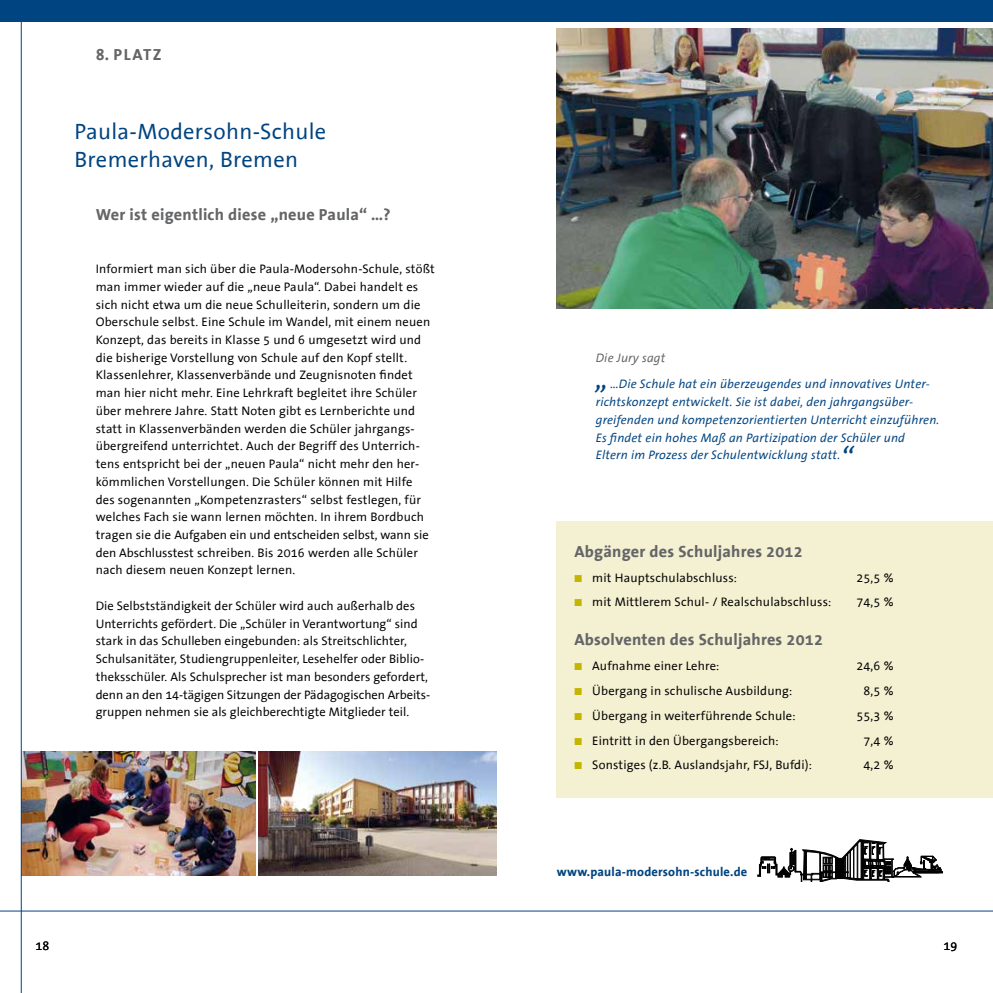
<style>
.page{position:relative;width:993px;height:993px;background:#fff}
.page>*{position:absolute;margin:0;border:0;box-sizing:border-box;transform-origin:0 0}
.t1{font:italic 30px "The Sans Correspondence";color:#004481}
.t2{font:22.5px/27.5px "The Sans Correspondence";letter-spacing:.015em;color:#004481}
.t3{font:700 16.25px "The Sans Correspondence";letter-spacing:.015em;color:#646567}
.t4{font:12.5px/17.8px "The Sans Correspondence";letter-spacing:.015em;color:#000}
.t5{font:italic 12.5px/17.8px "The Sans Correspondence";letter-spacing:.015em;color:#004481}
.t6{font:700 12.5px "The Sans Correspondence";letter-spacing:.015em;color:#004481}
.t7{font:italic 12.5px "The Sans Correspondence";letter-spacing:.015em;color:#646567}
.s1{color:#c3b600}
</style>
<div class="page">
<div style="left:556px;top:521px;width:436px;height:276px;background:#f4f0d2"></div>
<div style="left:0;top:0;width:992px;height:21px;background:#004481"></div>
<hr style="left:0;top:910px;width:992px;height:1px;background:#004481">
<svg style="left:757px;top:839px;width:186px;height:42px"></svg>
<img style="left:259px;top:751px;width:237px;height:124px">
<img style="left:22px;top:751px;width:233px;height:124px">
<img style="left:556px;top:28px;width:436px;height:280px">
<hr style="left:21px;top:0;width:1px;height:992px;background:#004481">
<h3 class="t3" style="left:96px;top:46px;width:67px">8. PLATZ</h3>
<h2 class="t2" style="left:74px;top:118px;width:253px">Paula-Modersohn-Schule<br>Bremerhaven, Bremen</h2>
<h3 class="t3" style="left:96px;top:205px;width:296px">Wer ist eigentlich diese „neue Paula“ …?</h3>
<p class="t4" style="left:96px;top:260px;width:340px">Informiert man sich über die Paula-Modersohn-Schule, stößt man immer wieder auf die „neue Paula“. Dabei handelt es sich nicht etwa um die neue Schulleiterin, sondern um die Oberschule selbst. Eine Schule im Wandel, mit einem neuen Konzept, das bereits in Klasse 5 und 6 umgesetzt wird und die bisherige Vorstellung von Schule auf den Kopf stellt.<br>Klassenlehrer, Klassenverbände und Zeugnisnoten findet man hier nicht mehr. Eine Lehrkraft begleitet ihre Schüler über mehrere Jahre. Statt Noten gibt es Lernberichte und statt in Klassenverbänden werden die Schüler jahrgangs&shy;übergreifend unterrichtet. Auch der Begriff des Unterrich&shy;tens entspricht bei der „neuen Paula“ nicht mehr den her&shy;kömmlichen Vorstellungen. Die Schüler können mit Hilfe<br>des sogenannten „Kompetenzrasters“ selbst festlegen, für welches Fach sie wann lernen möchten. In ihrem Bordbuch tragen sie die Aufgaben ein und entscheiden selbst, wann sie den Abschlusstest schreiben. Bis 2016 werden alle Schüler nach diesem neuen Konzept lernen.</p>
<p class="t4" style="left:96px;top:597px;width:336px">Die Selbstständigkeit der Schüler wird auch außerhalb des Unterrichts gefördert. Die „Schüler in Verantwortung“ sind stark in das Schulleben eingebunden: als Streitschlichter, Schulsanitäter, Studiengruppenleiter, Lesehelfer oder Biblio&shy;theksschüler. Als Schulsprecher ist man besonders gefordert, denn an den 14-tägigen Sitzungen der Pädagogischen Arbeits&shy;gruppen nehmen sie als gleichberechtigte Mitglieder teil.</p>
<p class="t7" style="left:595px;top:350px;width:71px">Die Jury sagt</p>
<h1 class="t1" style="left:595px;top:361px;width:14px">„</h1>
<p class="t5" style="left:595px;top:375px;width:345px;text-indent:15px">…Die Schule hat ein überzeugendes und innovatives Unter&shy;richtskonzept entwickelt. Sie ist dabei, den jahrgangsüber&shy;greifenden und kompetenzorientierten Unterricht einzuführen.<br>Es findet ein hohes Maß an Partizipation der Schüler und Eltern im Prozess der Schulentwicklung statt.</p>
<h1 class="t1" style="left:840px;top:440px;width:14px">“</h1>
<h3 class="t3" style="left:574px;top:542px;width:230px">Abgänger des Schuljahres 2012</h3>
<p class="t4" style="left:574px;top:568px;width:164px"><span class="s1">■</span> mit Hauptschulabschluss:</p>
<p class="t4" style="left:856px;top:568px;width:39px">25,5 %</p>
<p class="t4" style="left:574px;top:593px;width:258px"><span class="s1">■</span> mit Mittlerem Schul- / Realschulabschluss:</p>
<p class="t4" style="left:856px;top:593px;width:39px">74,5 %</p>
<h3 class="t3" style="left:574px;top:630px;width:250px">Absolventen des Schuljahres 2012</h3>
<p class="t4" style="left:574px;top:657px;width:146px"><span class="s1">■</span> Aufnahme einer Lehre:</p>
<p class="t4" style="left:856px;top:657px;width:39px">24,6 %</p>
<p class="t4" style="left:574px;top:681px;width:219px"><span class="s1">■</span> Übergang in schulische Ausbildung:</p>
<p class="t4" style="left:863px;top:681px;width:32px">8,5 %</p>
<p class="t4" style="left:574px;top:706px;width:222px"><span class="s1">■</span> Übergang in weiterführende Schule:</p>
<p class="t4" style="left:856px;top:706px;width:39px">55,3 %</p>
<p class="t4" style="left:574px;top:731px;width:206px"><span class="s1">■</span> Eintritt in den Übergangsbereich:</p>
<p class="t4" style="left:863px;top:731px;width:32px">7,4 %</p>
<p class="t4" style="left:574px;top:756px;width:239px"><span class="s1">■</span> Sonstiges (z.B. Auslandsjahr, FSJ, Bufdi):</p>
<p class="t4" style="left:863px;top:756px;width:32px">4,2 %</p>
<p class="t6" style="left:556px;top:864px;width:192px">www.paula-modersohn-schule.de</p>
<p class="t4" style="left:35px;top:937px;width:15px">18</p>
<p class="t4" style="left:943px;top:937px;width:15px">19</p>
</div>
